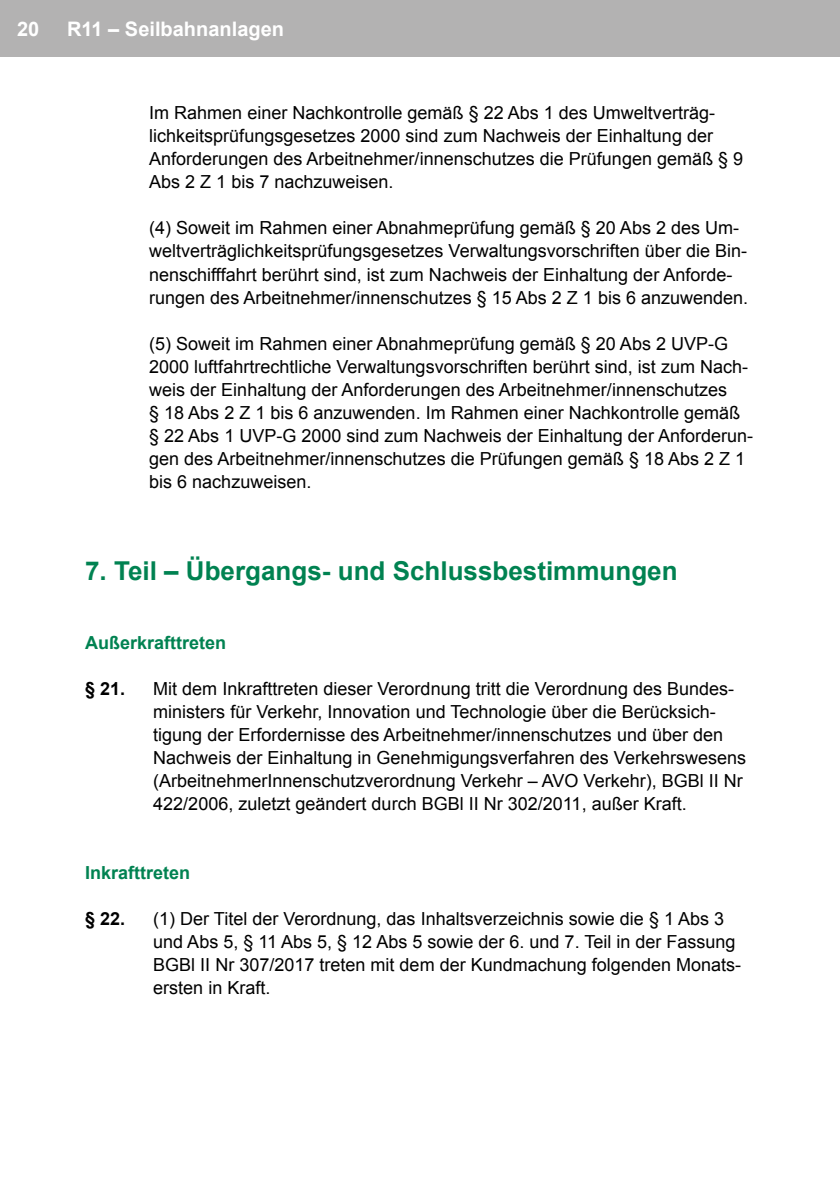
<style>
.page{position:relative;width:840px;height:1191px;background:#fff}
.page>*{position:absolute;margin:0;border:0;box-sizing:border-box;transform-origin:0 0}
.t1{font:700 26px "Arial";color:#008251}
.t2{font:700 20px "Arial";color:#fff}
.t3{font:18px/23px "Arial";color:#000}
.t4{font:700 18px "Arial";color:#008251}
.t5{font:700 18px "Arial";color:#000}
</style>
<div class="page">
<div style="left:0;top:0;width:839px;height:57px;background:#b3b2b2"></div>
<p class="t2" style="left:17px;top:15px;width:24px">20</p>
<p class="t2" style="left:67px;top:15px;width:218px">R11 – Seilbahnanlagen</p>
<p class="t3" style="left:149px;top:102px;width:595px">Im Rahmen einer Nachkontrolle gemäß § 22 Abs 1 des Umweltverträg&shy;lichkeitsprüfungsgesetzes 2000 sind zum Nachweis der Einhaltung der Anforderungen des Arbeitnehmer/innenschutzes die Prüfungen gemäß § 9<br>Abs 2 Z 1 bis 7 nachzuweisen.</p>
<p class="t3" style="left:149px;top:217px;width:600px">(4) Soweit im Rahmen einer Abnahmeprüfung gemäß § 20 Abs 2 des Um&shy;weltverträglichkeitsprüfungsgesetzes Verwaltungsvorschriften über die Bin&shy;nenschifffahrt berührt sind, ist zum Nachweis der Einhaltung der Anforde&shy;rungen des Arbeitnehmer/innenschutzes § 15 Abs 2 Z 1 bis 6 anzuwenden.</p>
<p class="t3" style="left:149px;top:332px;width:605px">(5) Soweit im Rahmen einer Abnahmeprüfung gemäß § 20 Abs 2 UVP-G 2000 luftfahrtrechtliche Verwaltungsvorschriften berührt sind, ist zum Nach&shy;weis der Einhaltung der Anforderungen des Arbeitnehmer/innenschutzes<br>§ 18 Abs 2 Z 1 bis 6 anzuwenden. Im Rahmen einer Nachkontrolle gemäß § 22 Abs 1 UVP-G 2000 sind zum Nachweis der Einhaltung der Anforderun&shy;gen des Arbeitnehmer/innenschutzes die Prüfungen gemäß § 18 Abs 2 Z 1 bis 6 nachzuweisen.</p>
<h1 class="t1" style="left:85px;top:553px;width:593px">7. Teil – Übergangs- und Schlussbestimmungen</h1>
<p class="t4" style="left:85px;top:630px;width:143px">Außerkrafttreten</p>
<p class="t5" style="left:85px;top:676px;width:42px">§ 21.</p>
<p class="t3" style="left:153px;top:677px;width:594px">Mit dem Inkrafttreten dieser Verordnung tritt die Verordnung des Bundes&shy;ministers für Verkehr, Innovation und Technologie über die Berücksich&shy;tigung der Erfordernisse des Arbeitnehmer/innenschutzes und über den Nachweis der Einhaltung in Genehmigungsverfahren des Verkehrswesens (ArbeitnehmerInnenschutzverordnung Verkehr – AVO Verkehr), BGBl II Nr 422/2006, zuletzt geändert durch BGBl II Nr 302/2011, außer Kraft.</p>
<p class="t4" style="left:85px;top:860px;width:107px">Inkrafttreten</p>
<p class="t5" style="left:85px;top:906px;width:42px">§ 22.</p>
<p class="t3" style="left:153px;top:907px;width:589px">(1) Der Titel der Verordnung, das Inhaltsverzeichnis sowie die § 1 Abs 3 und Abs 5, § 11 Abs 5, § 12 Abs 5 sowie der 6. und 7. Teil in der Fassung BGBl II Nr 307/2017 treten mit dem der Kundmachung folgenden Monats&shy;ersten in Kraft.</p>
</div>
